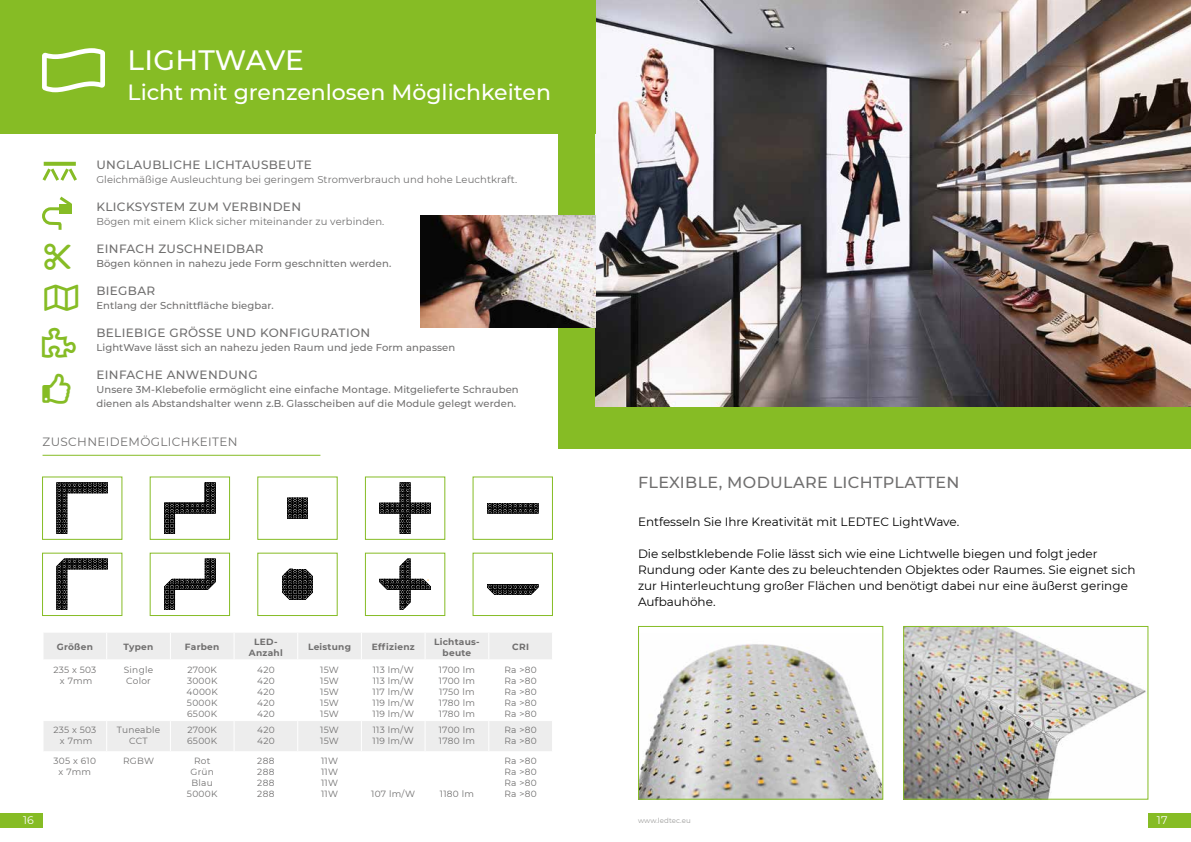
<style>
.page{position:relative;width:1191px;height:842px;background:#fff}
.page>*{position:absolute;margin:0;border:0;box-sizing:border-box;transform-origin:0 0}
.t1{font:30px "Font Awesome 5 Pro";color:#86bc25}
.t2{font:500 28px "Montserrat";letter-spacing:.005em;color:#fff}
.t3{font:500 22px "Montserrat";color:#fff}
.t4{font:500 16px "Montserrat";letter-spacing:.02em;color:#706f6f}
.t5{font:12px/16px "Montserrat";color:#000}
.t6{font:500 12px "Montserrat";letter-spacing:.03em;color:#706f6f}
.t7{font:12px "Montserrat";letter-spacing:.03em;color:#706f6f}
.t8{font:11px "Montserrat";color:#fff}
.t9{font:500 10px/14px "Montserrat";letter-spacing:.01em;color:#706f6f}
.t10{font:10px "Montserrat";letter-spacing:.01em;color:#706f6f}
.t11{font:9px/11px "Montserrat";letter-spacing:.03em;color:#706f6f;text-align:justify}
.t12{font:700 9px/11px "Montserrat";letter-spacing:.03em;color:#706f6f;text-align:center}
.t13{font:7px "Montserrat";letter-spacing:.01em;color:#9d9d9c}
</style>
<div class="page">
<div style="left:1148px;top:814px;width:43px;height:14px;background:#86bc25"></div>
<div style="left:0;top:814px;width:43px;height:14px;background:#86bc25"></div>
<div style="left:558px;top:0;width:633px;height:449px;background:#86bc25"></div>
<img style="left:595px;top:0;width:596px;height:407px">
<img style="left:640px;top:644px;width:241px;height:154px">
<div style="left:638px;top:626px;width:245px;height:174px;border:1px solid #86bc25"></div>
<img style="left:905px;top:628px;width:241px;height:170px">
<div style="left:903px;top:626px;width:245px;height:174px;border:1px solid #86bc25"></div>
<div style="left:0;top:0;width:595px;height:133px;background:#86bc25"></div>
<svg style="left:42px;top:48px;width:63px;height:44px"></svg>
<hr style="left:44px;top:162px;width:32px;height:4px;background:#86bc25">
<svg style="left:42px;top:165px;width:35px;height:16px"></svg>
<svg style="left:42px;top:196px;width:30px;height:34px"></svg>
<svg style="left:57px;top:483px;width:51px;height:51px"></svg>
<div style="left:42px;top:476px;width:80px;height:64px;border:1px solid #86bc25"></div>
<svg style="left:164px;top:483px;width:51px;height:51px"></svg>
<div style="left:150px;top:476px;width:80px;height:64px;border:1px solid #86bc25"></div>
<svg style="left:287px;top:498px;width:21px;height:20px"></svg>
<svg style="left:379px;top:483px;width:52px;height:51px"></svg>
<div style="left:365px;top:476px;width:80px;height:64px;border:1px solid #86bc25"></div>
<svg style="left:487px;top:503px;width:51px;height:10px"></svg>
<div style="left:472px;top:476px;width:81px;height:64px;border:1px solid #86bc25"></div>
<svg style="left:57px;top:559px;width:51px;height:51px"></svg>
<div style="left:42px;top:553px;width:80px;height:63px;border:1px solid #86bc25"></div>
<svg style="left:164px;top:559px;width:51px;height:51px"></svg>
<div style="left:150px;top:553px;width:80px;height:63px;border:1px solid #86bc25"></div>
<svg style="left:282px;top:569px;width:31px;height:31px"></svg>
<svg style="left:379px;top:559px;width:52px;height:51px"></svg>
<div style="left:365px;top:553px;width:80px;height:63px;border:1px solid #86bc25"></div>
<svg style="left:487px;top:584px;width:51px;height:11px"></svg>
<div style="left:472px;top:553px;width:81px;height:63px;border:1px solid #86bc25"></div>
<hr style="left:43px;top:455px;width:277px;height:1px;background:#86bc25">
<svg style="left:44px;top:633px;width:508px;height:118px"></svg>
<svg style="left:106px;top:633px;width:1px;height:26px"></svg>
<svg style="left:170px;top:633px;width:1px;height:26px"></svg>
<svg style="left:233px;top:633px;width:1px;height:26px"></svg>
<svg style="left:297px;top:633px;width:1px;height:26px"></svg>
<svg style="left:361px;top:633px;width:1px;height:26px"></svg>
<svg style="left:424px;top:633px;width:1px;height:26px"></svg>
<svg style="left:488px;top:633px;width:1px;height:26px"></svg>
<hr style="left:43px;top:659px;width:64px;height:1px;background:#fff">
<hr style="left:107px;top:659px;width:63px;height:1px;background:#fff">
<hr style="left:106px;top:660px;width:1px;height:60px;background:#fff">
<hr style="left:170px;top:659px;width:64px;height:1px;background:#fff">
<hr style="left:170px;top:660px;width:1px;height:60px;background:#fff">
<hr style="left:234px;top:659px;width:64px;height:1px;background:#fff">
<hr style="left:233px;top:660px;width:1px;height:60px;background:#fff">
<hr style="left:298px;top:659px;width:63px;height:1px;background:#fff">
<hr style="left:297px;top:660px;width:1px;height:60px;background:#fff">
<hr style="left:361px;top:659px;width:64px;height:1px;background:#fff">
<hr style="left:361px;top:660px;width:1px;height:60px;background:#fff">
<hr style="left:425px;top:659px;width:64px;height:1px;background:#fff">
<hr style="left:424px;top:660px;width:1px;height:60px;background:#fff">
<hr style="left:489px;top:659px;width:64px;height:1px;background:#fff">
<hr style="left:488px;top:660px;width:1px;height:60px;background:#fff">
<hr style="left:43px;top:720px;width:64px;height:1px;background:#fff">
<hr style="left:107px;top:720px;width:63px;height:1px;background:#fff">
<hr style="left:106px;top:721px;width:1px;height:30px;background:#fff">
<hr style="left:170px;top:720px;width:64px;height:1px;background:#fff">
<hr style="left:170px;top:721px;width:1px;height:30px;background:#fff">
<hr style="left:234px;top:720px;width:64px;height:1px;background:#fff">
<hr style="left:233px;top:721px;width:1px;height:30px;background:#fff">
<hr style="left:298px;top:720px;width:63px;height:1px;background:#fff">
<hr style="left:297px;top:721px;width:1px;height:30px;background:#fff">
<hr style="left:361px;top:720px;width:64px;height:1px;background:#fff">
<hr style="left:361px;top:721px;width:1px;height:30px;background:#fff">
<hr style="left:425px;top:720px;width:64px;height:1px;background:#fff">
<hr style="left:424px;top:721px;width:1px;height:30px;background:#fff">
<hr style="left:489px;top:720px;width:64px;height:1px;background:#fff">
<hr style="left:488px;top:721px;width:1px;height:30px;background:#fff">
<img style="left:420px;top:215px;width:175px;height:112px">
<h2 class="t2" style="left:128px;top:40px;width:178px">LIGHTWAVE</h2>
<h3 class="t3" style="left:128px;top:76px;width:425px">Licht mit grenzenlosen Möglichkeiten</h3>
<h3 class="t6" style="left:96px;top:156px;width:217px">UNGLAUBLICHE LICHTAUSBEUTE</h3>
<p class="t10" style="left:96px;top:172px;width:422px">Gleichmäßige Ausleuchtung bei geringem Stromverbrauch und hohe Leuchtkraft.</p>
<h3 class="t6" style="left:96px;top:198px;width:206px">KLICKSYSTEM ZUM VERBINDEN</h3>
<p class="t10" style="left:96px;top:214px;width:289px">Bögen mit einem Klick sicher miteinander zu verbinden.</p>
<h3 class="t6" style="left:96px;top:240px;width:169px">EINFACH ZUSCHNEIDBAR</h3>
<p class="t9" style="left:96px;top:256px;width:296px">Bögen können in nahezu jede Form geschnitten werden.</p>
<h3 class="t6" style="left:96px;top:282px;width:60px">BIEGBAR</h3>
<p class="t9" style="left:96px;top:298px;width:179px">Entlang der Schnittfläche biegbar.</p>
<h3 class="t6" style="left:96px;top:324px;width:275px">BELIEBIGE GRÖSSE UND KONFIGURATION</h3>
<p class="t9" style="left:96px;top:340px;width:360px">LightWave lässt sich an nahezu jeden Raum und jede Form anpassen</p>
<h3 class="t6" style="left:96px;top:366px;width:163px">EINFACHE ANWENDUNG</h3>
<p class="t9" style="left:96px;top:382px;width:424px">Unsere 3M-Klebefolie ermöglicht eine einfache Montage. Mitgelieferte Schrauben dienen als Abstandshalter wenn z.B. Glasscheiben auf die Module gelegt werden.</p>
<h1 class="t1" style="left:43px;top:373px;width:32px">▼◆▲◆</h1>
<h3 class="t7" style="left:43px;top:434px;width:197px">ZUSCHNEIDEMÖGLICHKEITEN</h3>
<p class="t12" style="left:57px;top:641px;width:38px">Größen</p>
<p class="t12" style="left:124px;top:641px;width:31px">Typen</p>
<p class="t12" style="left:185px;top:641px;width:36px">Farben</p>
<p class="t12" style="left:249px;top:636px;width:35px">LED-<br>Anzahl</p>
<p class="t12" style="left:308px;top:641px;width:45px">Leistung</p>
<p class="t12" style="left:372px;top:641px;width:44px">Effizienz</p>
<p class="t12" style="left:434px;top:636px;width:47px">Lichtaus&shy;beute</p>
<p class="t12" style="left:512px;top:641px;width:18px">CRI</p>
<p class="t11" style="left:53px;top:663px;width:44px;text-align:center">235 x 503 x 7mm</p>
<p class="t11" style="left:124px;top:663px;width:31px">Single<br>Color</p>
<p class="t11" style="left:187px;top:663px;width:33px">2700K 3000K 4000K 5000K 6500K</p>
<p class="t11" style="left:257px;top:663px;width:19px">420<br>420<br>420<br>420<br>420</p>
<p class="t11" style="left:320px;top:663px;width:20px">15W 15W 15W 15W 15W</p>
<p class="t11" style="left:372px;top:663px;width:43px">113 lm/W 113 lm/W 117 lm/W 119 lm/W 119 lm/W</p>
<p class="t11" style="left:439px;top:663px;width:38px">1700 lm 1700 lm 1750 lm 1780 lm 1780 lm</p>
<p class="t11" style="left:504px;top:663px;width:34px">Ra &gt;80<br>Ra &gt;80<br>Ra &gt;80<br>Ra &gt;80<br>Ra &gt;80</p>
<p class="t11" style="left:53px;top:724px;width:44px;text-align:center">235 x 503 x 7mm</p>
<p class="t11" style="left:117px;top:724px;width:45px;text-align:center">Tuneable<br>CCT</p>
<p class="t11" style="left:187px;top:724px;width:31px">2700K<br>6500K</p>
<p class="t11" style="left:257px;top:724px;width:19px">420<br>420</p>
<p class="t11" style="left:320px;top:724px;width:20px">15W<br>15W</p>
<p class="t11" style="left:372px;top:724px;width:43px">113 lm/W<br>119 lm/W</p>
<p class="t11" style="left:439px;top:724px;width:38px">1700 lm<br>1780 lm</p>
<p class="t11" style="left:504px;top:724px;width:34px">Ra &gt;80<br>Ra &gt;80</p>
<p class="t11" style="left:54px;top:755px;width:44px;text-align:center">305 x 610 x 7mm</p>
<p class="t11" style="left:123px;top:755px;width:33px">RGBW</p>
<p class="t11" style="left:187px;top:755px;width:32px;text-align:center">Rot<br>Grün<br>Blau<br>5000K</p>
<p class="t11" style="left:257px;top:755px;width:19px">288<br>288<br>288<br>288</p>
<p class="t11" style="left:321px;top:755px;width:19px">11W 11W 11W 11W</p>
<p class="t11" style="left:504px;top:755px;width:34px">Ra &gt;80<br>Ra &gt;80<br>Ra &gt;80<br>Ra &gt;80</p>
<p class="t11" style="left:371px;top:788px;width:45px">107 lm/W</p>
<p class="t11" style="left:440px;top:788px;width:36px">1180 lm</p>
<h3 class="t4" style="left:638px;top:471px;width:323px">FLEXIBLE, MODULARE LICHTPLATTEN</h3>
<h3 class="t5" style="left:638px;top:513px;width:323px">Entfesseln Sie Ihre Kreativität mit LEDTEC LightWave.</h3>
<p class="t5" style="left:638px;top:545px;width:499px">Die selbstklebende Folie lässt sich wie eine Lichtwelle biegen und folgt jeder Rundung oder Kante des zu beleuchtenden Objektes oder Raumes. Sie eignet sich zur Hinterleuchtung großer Flächen und benötigt dabei nur eine äußerst geringe Aufbauhöhe.</p>
<p class="t8" style="left:23px;top:813px;width:12px">16</p>
<p class="t13" style="left:638px;top:816px;width:54px">www.ledtec.eu</p>
<p class="t8" style="left:1157px;top:813px;width:12px">17</p>
</div>
